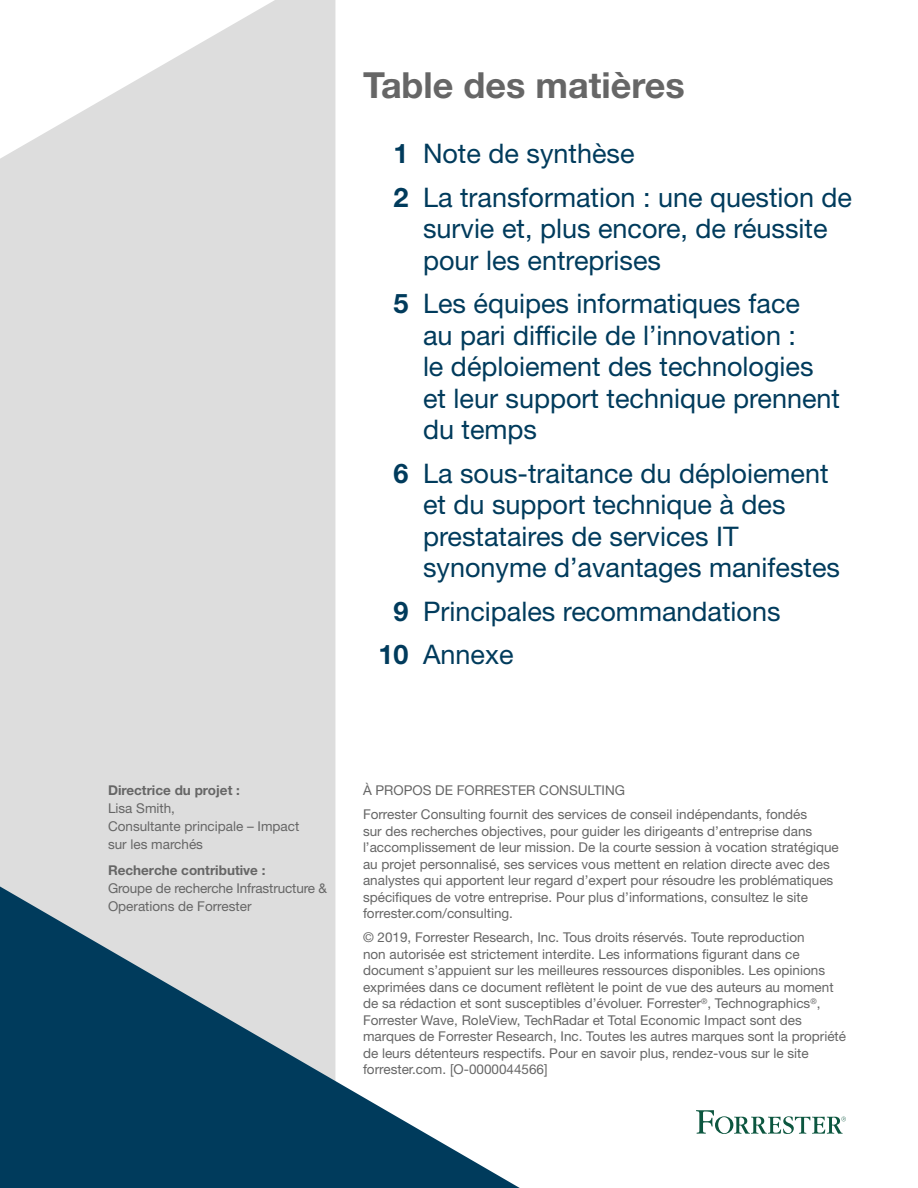
<style>
.page{position:relative;width:918px;height:1188px;background:#fff}
.page>*{position:absolute;margin:0;border:0;box-sizing:border-box;transform-origin:0 0}
.TOC_Title_Appendix{font:700 36px "Helvetica Neue LT Std";color:#666}
.t1{font:27px/31.5px "Helvetica Neue LT Std";color:#003b5c}
.TOC_page_numbers{font:700 27px "Helvetica Neue LT Std";color:#003b5c}
.Disclosures{font:13.5px/16.5px "Helvetica Neue LT Std";color:#666}
.s1{font-weight:700}
</style>
<div class="page">
<svg style="left:696px;top:1110px;width:150px;height:24px"></svg>
<svg style="left:0;top:0;width:335px;height:886px;background:#dfdfdf"></svg>
<svg style="left:0;top:886px;width:520px;height:302px;fill:#003b5c"></svg>
<p class="TOC_Title_Appendix" style="left:363px;top:63px;width:323px">Table des matières</p>
<p class="TOC_page_numbers" style="left:394px;top:137px;width:17px">1</p>
<p class="TOC_page_numbers" style="left:394px;top:180px;width:17px">2</p>
<p class="TOC_page_numbers" style="left:394px;top:287px;width:17px">5</p>
<p class="TOC_page_numbers" style="left:394px;top:456px;width:17px">6</p>
<p class="TOC_page_numbers" style="left:394px;top:594px;width:17px">9</p>
<p class="TOC_page_numbers" style="left:379px;top:638px;width:32px">10</p>
<p class="t1" style="left:423px;top:138px;width:213px">Note de synthèse</p>
<p class="t1" style="left:423px;top:181px;width:431px">La transformation : une question de survie et, plus encore, de réussite pour les entreprises</p>
<p class="t1" style="left:423px;top:288px;width:419px">Les équipes informatiques face<br>au pari difficile de l’innovation :<br>le déploiement des technologies et leur support technique prennent du temps</p>
<p class="t1" style="left:423px;top:457px;width:419px">La sous-traitance du déploiement et du support technique à des prestataires de services IT synonyme d’avantages manifestes</p>
<p class="t1" style="left:423px;top:595px;width:359px">Principales recommandations</p>
<p class="t1" style="left:423px;top:639px;width:92px">Annexe</p>
<p class="Disclosures" style="left:108px;top:781px;width:193px;line-height:18px"><span class="s1">Directrice du projet :<br></span>Lisa Smith,<br>Consultante principale – Impact sur les marchés</p>
<p class="Disclosures" style="left:108px;top:861px;width:221px;line-height:18px"><span class="s1">Recherche contributive :<br></span>Groupe de recherche Infrastructure &amp;<br>Operations de Forrester</p>
<p class="Disclosures" style="left:363px;top:782px;width:264px">À PROPOS DE FORRESTER CONSULTING</p>
<p class="Disclosures" style="left:363px;top:806px;width:477px">Forrester Consulting fournit des services de conseil indépendants, fondés<br>sur des recherches objectives, pour guider les dirigeants d’entreprise dans l’accomplissement de leur mission. De la courte session à vocation stratégique au projet personnalisé, ses services vous mettent en relation directe avec des analystes qui apportent leur regard d’expert pour résoudre les problématiques spécifiques de votre entreprise. Pour plus d’informations, consultez le site forrester.com/consulting.</p>
<p class="Disclosures" style="left:363px;top:929px;width:485px">© 2019, Forrester Research, Inc. Tous droits réservés. Toute reproduction<br>non autorisée est strictement interdite. Les informations figurant dans ce document s’appuient sur les meilleures ressources disponibles. Les opinions exprimées dans ce document reflètent le point de vue des auteurs au moment de sa rédaction et sont susceptibles d’évoluer. Forrester<sup>®</sup>, Technographics<sup>®</sup>, Forrester Wave, RoleView, TechRadar et Total Economic Impact sont des marques de Forrester Research, Inc. Toutes les autres marques sont la propriété de leurs détenteurs respectifs. Pour en savoir plus, rendez-vous sur le site forrester.com. [O-0000044566]</p>
</div>
